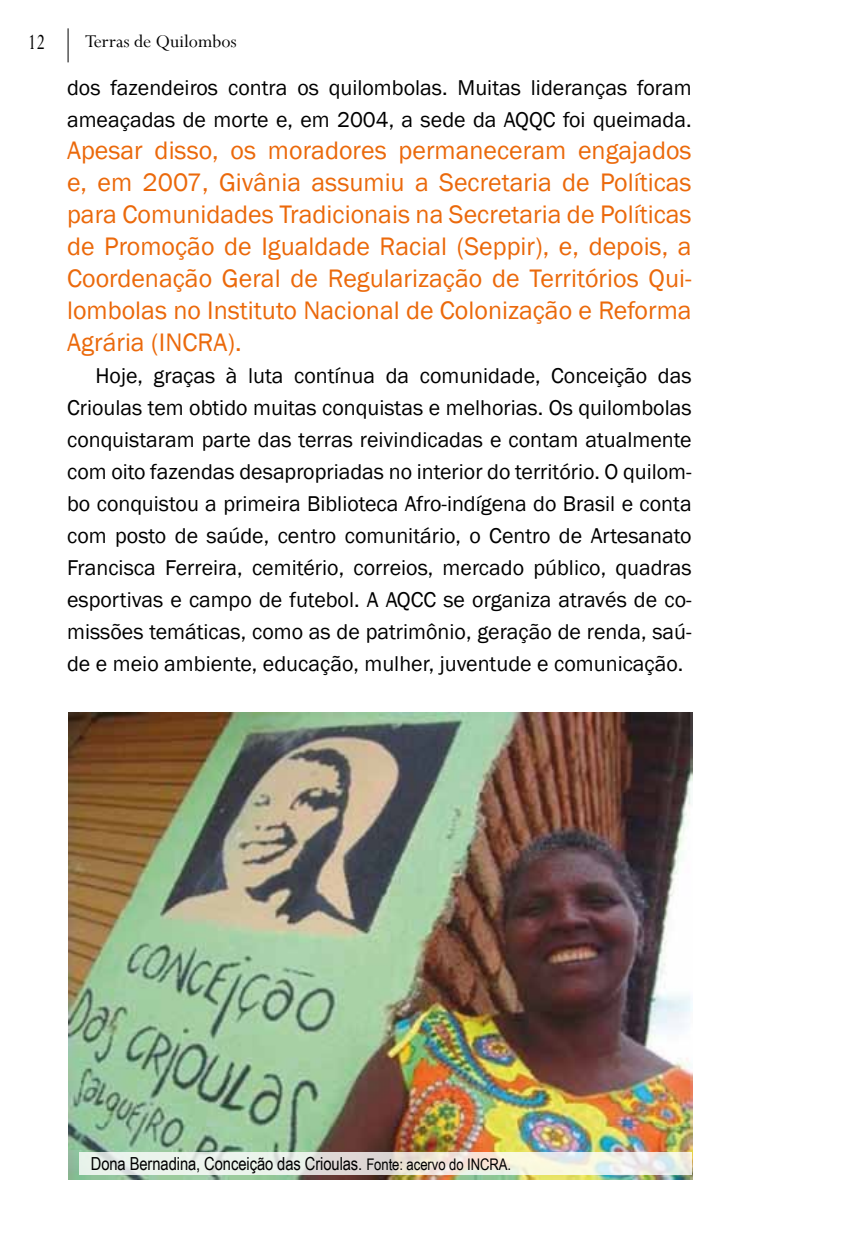
<style>
.page{position:relative;width:851px;height:1248px;background:#fff}
.page>*{position:absolute;margin:0;border:0;box-sizing:border-box;transform-origin:0 0}
.t1{font:26px/32px "Franklin Gothic";color:#eb690b;text-align:justify}
.t2{font:24px "Perpetua";color:#000;scale:.8 1}
.t3{font:22px/32px "Franklin Gothic";color:#000}
.t4{font:20px "Perpetua";color:#000}
.t5{font:18px "Arial Narrow";letter-spacing:-.005em;color:#000}
.s1{font-size:16px}
</style>
<div class="page">
<hr style="left:68px;top:28px;width:1px;height:34px;background:#000">
<img style="left:68px;top:712px;width:624px;height:467px">
<svg style="left:79px;top:1152px;width:613px;height:22px;background:#eaeae2"></svg>
<p class="t2" style="left:28px;top:27px;width:23px">12</p>
<p class="t4" style="left:85px;top:28px;width:153px">Terras de Quilombos</p>
<p class="t3" style="left:67px;top:72px;width:626px">dos fazendeiros contra os quilombolas. Muitas lideranças foram ameaçadas de morte e, em 2004, a sede da AQQC foi queimada.</p>
<p class="t1" style="left:67px;top:135px;width:626px">Apesar disso, os moradores permaneceram engajados e, em 2007, Givânia assumiu a Secretaria de Políticas para Comunidades Tradicionais na Secretaria de Políticas de Promoção de Igualdade Racial (Seppir), e, depois, a Coordenação Geral de Regularização de Territórios Qui&shy;lombolas no Instituto Nacional de Colonização e Reforma Agrária (INCRA).</p>
<p class="t3" style="left:67px;top:360px;width:626px;text-align:justify;text-indent:28px">Hoje, graças à luta contínua da comunidade, Conceição das Crioulas tem obtido muitas conquistas e melhorias. Os quilombolas conquistaram parte das terras reivindicadas e contam atualmente com oito fazendas desapropriadas no interior do território. O quilom&shy;bo conquistou a primeira Biblioteca Afro-indígena do Brasil e conta com posto de saúde, centro comunitário, o Centro de Artesanato Francisca Ferreira, cemitério, correios, mercado público, quadras esportivas e campo de futebol. A AQCC se organiza através de co&shy;missões temáticas, como as de patrimônio, geração de renda, saú&shy;de e meio ambiente, educação, mulher, juventude e comunicação.</p>
<p class="t5" style="left:91px;top:1149px;width:422px">Dona Bernadina, Conceição das Crioulas. <span class="s1">Fonte: acervo do INCRA.</span></p>
</div>
